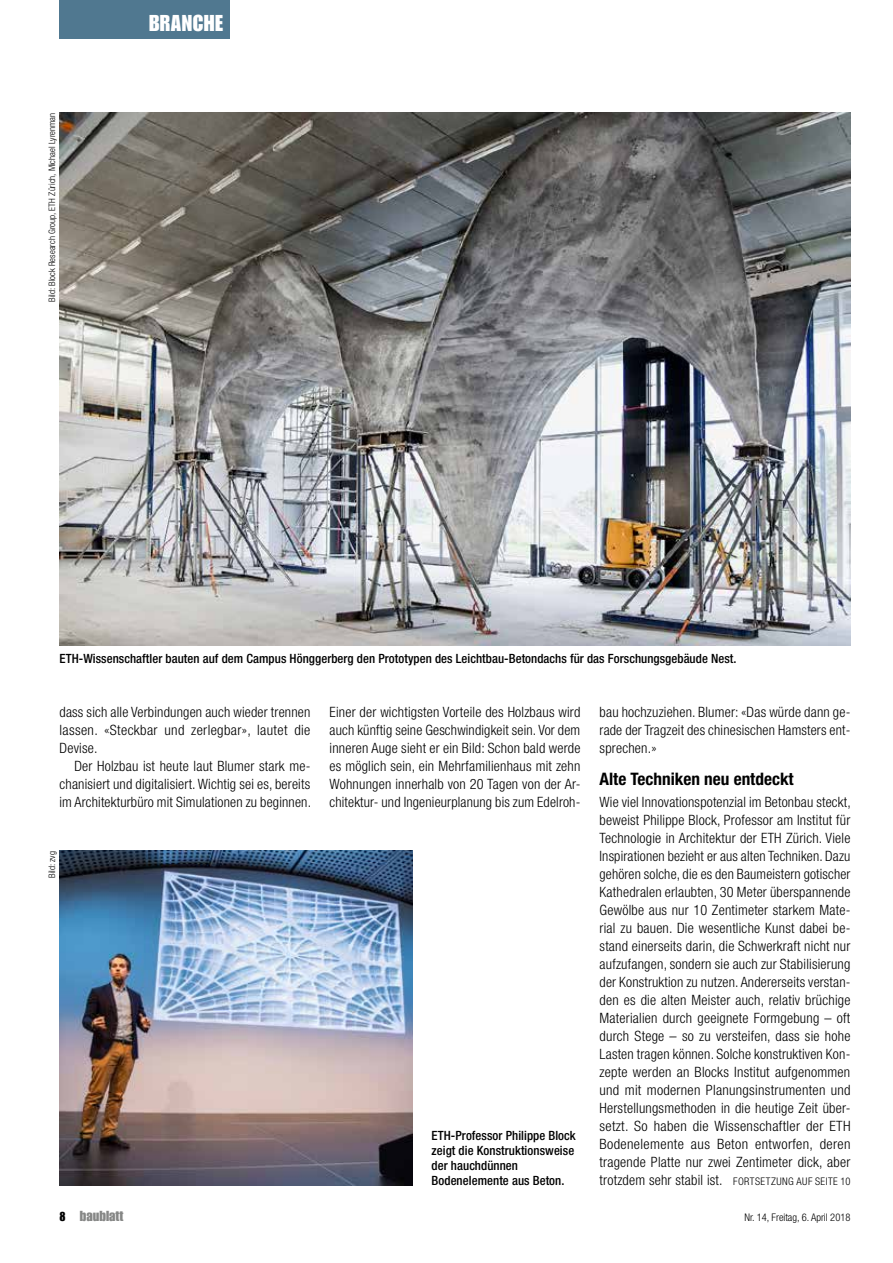
<style>
.page{position:relative;width:893px;height:1263px;background:#fff}
.page>*{position:absolute;margin:0;border:0;box-sizing:border-box;transform-origin:0 0}
.t1{font:22.5px "Impact LT Std";letter-spacing:.025em;color:#fff}
.t2{font:700 condensed 17.25px "Helvetica Neue LT Pro";color:#000}
.t3{font:300 condensed 14.25px/18px "Helvetica Neue LT Pro";letter-spacing:.015em;color:#000;text-align:justify}
.t4{font:14.25px "Impact LT Std";color:#868786}
.t5{font:500 condensed 12.75px/15px "Helvetica Neue LT Pro";letter-spacing:.005em;color:#000}
.t6{font:300 condensed 10.5px "Helvetica Neue LT Pro";color:#000}
.t7{font:300 condensed 10.5px "Helvetica Neue LT Pro";letter-spacing:.045em;color:#000}
.t8{font:300 condensed 9px "Helvetica Neue LT Pro";color:#000}
.s1{font-size:12.75px;color:#000}
</style>
<div class="page">
<div style="left:60px;top:0;width:170px;height:38px;background:#507890"></div>
<img style="left:60px;top:113px;width:790px;height:532px">
<img style="left:60px;top:851px;width:352px;height:334px">
<p class="t8" style="left:47px;top:302px;width:190px;rotate:-90deg">Bild: Block Research Group, ETH Zürich, Michael Lyrenman</p>
<h1 class="t1" style="left:149px;top:10px;width:76px">BRANCHE</h1>
<p class="t5" style="left:60px;top:651px;width:679px">ETH-Wissenschaftler bauten auf dem Campus Hönggerberg den Prototypen des Leichtbau-Betondachs für das Forschungsgebäude Nest.</p>
<p class="t3" style="left:60px;top:703px;width:252px">dass sich alle Verbindungen auch wieder trennen lassen. «Steckbar und zerlegbar», lautet die Devise.</p>
<p class="t3" style="left:60px;top:757px;width:253px;text-indent:15px">Der Holzbau ist heute laut Blumer stark me&shy;chanisiert und digitalisiert. Wichtig sei es, bereits im Architekturbüro mit Simulationen zu beginnen.</p>
<p class="t8" style="left:47px;top:878px;width:28px;rotate:-90deg">Bild: zvg</p>
<p class="t3" style="left:330px;top:703px;width:252px">Einer der wichtigsten Vorteile des Holzbaus wird auch künftig seine Geschwindigkeit sein. Vor dem inneren Auge sieht er ein Bild: Schon bald werde es möglich sein, ein Mehrfamilienhaus mit zehn Wohnungen innerhalb von 20 Tagen von der Ar&shy;chitektur- und Ingenieurplanung bis zum Edelroh-</p>
<p class="t3" style="left:600px;top:703px;width:252px">bau hochzuziehen. Blumer: «Das würde dann ge&shy;rade der Tragzeit des chinesischen Hamsters ent&shy;sprechen.»</p>
<p class="t2" style="left:600px;top:769px;width:196px">Alte Techniken neu entdeckt</p>
<p class="t3" style="left:600px;top:793px;width:253px">Wie viel Innovationspotenzial im Betonbau steckt, beweist Philippe Block, Professor am Institut für Technologie in Architektur der ETH Zürich. Viele Inspirationen bezieht er aus alten Techniken. Dazu gehören solche, die es den Baumeistern gotischer Kathedralen erlaubten, 30 Meter überspannende Gewölbe aus nur 10 Zentimeter starkem Mate&shy;rial zu bauen. Die wesentliche Kunst dabei be&shy;stand einerseits darin, die Schwerkraft nicht nur aufzufangen, sondern sie auch zur Stabilisierung der Konstruktion zu nutzen. Andererseits verstan&shy;den es die alten Meister auch, relativ brüchige Materialien durch geeignete Formgebung – oft durch Stege – so zu versteifen, dass sie hohe Lasten tragen können. Solche konstruktiven Kon&shy;zepte werden an Blocks Institut aufgenommen und mit modernen Planungsinstrumenten und Herstellungsmethoden in die heutige Zeit über&shy;setzt. So haben die Wissenschaftler der ETH Bodenelemente aus Beton entworfen, deren tragende Platte nur zwei Zentimeter dick, aber trotzdem sehr stabil ist.</p>
<p class="t5" style="left:432px;top:1128px;width:146px">ETH-Professor Philippe Block zeigt die Konstruktionsweise der hauchdünnen<br>Bodenelemente aus Beton.</p>
<p class="t7" style="left:733px;top:1175px;width:119px">FORTSETZUNG AUF SEITE 10</p>
<p class="t4" style="left:60px;top:1208px;width:65px"><span class="s1">8</span> baublatt</p>
<p class="t6" style="left:744px;top:1211px;width:107px">Nr. 14, Freitag, 6. April 2018</p>
</div>
